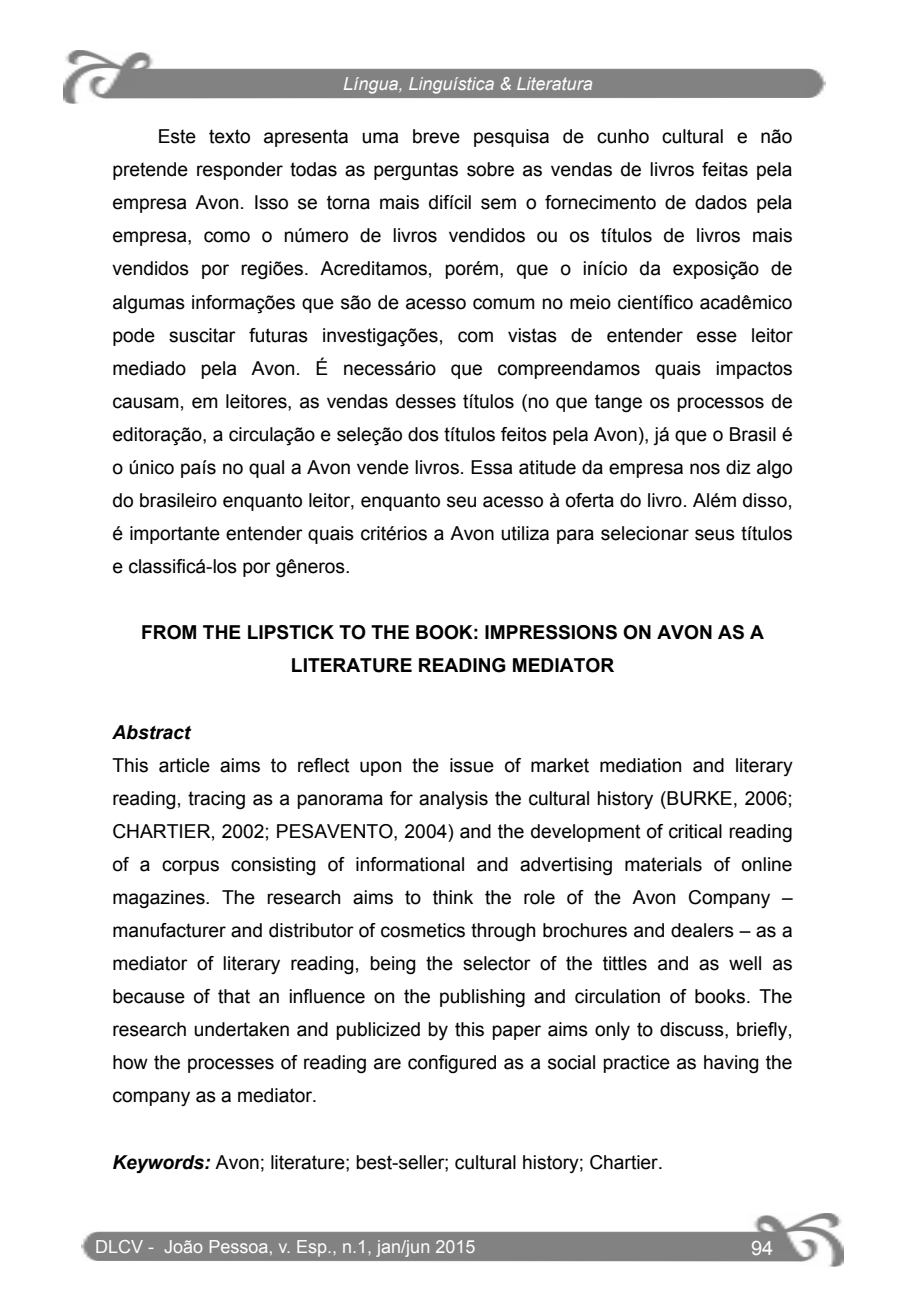
<style>
.page{position:relative;width:908px;height:1304px;background:#fff}
.page>*{position:absolute;margin:0;border:0;box-sizing:border-box;transform-origin:0 0}
.t1{font:20px "Arial";color:#fff}
.t2{font:19.2px/33.2px "Arial";color:#000;text-align:justify}
.t3{font:700 19.2px/33px "Arial";color:#000;text-align:center}
.t4{font:18px "Arial";color:#fff}
.t5{font:italic 18px "Arial";color:#fff}
.s1{font-weight:700;font-style:italic}
</style>
<div class="page">
<img style="left:82px;top:1214px;width:761px;height:53px">
<img style="left:64px;top:51px;width:761px;height:53px">
<p class="t5" style="left:343px;top:72px;width:251px">Língua, Linguística &amp; Literatura</p>
<p class="t2" style="left:112px;top:120px;width:681px;text-indent:45px">Este texto apresenta uma breve pesquisa de cunho cultural e não pretende responder todas as perguntas sobre as vendas de livros feitas pela empresa Avon. Isso se torna mais difícil sem o fornecimento de dados pela empresa, como o número de livros vendidos ou os títulos de livros mais vendidos por regiões. Acreditamos, porém, que o início da exposição de algumas informações que são de acesso comum no meio científico acadêmico pode suscitar futuras investigações, com vistas de entender esse leitor mediado pela Avon. É necessário que compreendamos quais impactos causam, em leitores, as vendas desses títulos (no que tange os processos de editoração, a circulação e seleção dos títulos feitos pela Avon), já que o Brasil é o único país no qual a Avon vende livros. Essa atitude da empresa nos diz algo do brasileiro enquanto leitor, enquanto seu acesso à oferta do livro. Além disso, é importante entender quais critérios a Avon utiliza para selecionar seus títulos e classificá-los por gêneros.</p>
<p class="t3" style="left:141px;top:617px;width:624px">FROM THE LIPSTICK TO THE BOOK: IMPRESSIONS ON AVON AS A<br>LITERATURE READING MEDIATOR</p>
<p class="t2" style="left:112px;top:716px;width:681px;text-align:left"><span class="s1">Abstract<br></span>This article aims to reflect upon the issue of market mediation and literary reading, tracing as a panorama for analysis the cultural history (BURKE, 2006; CHARTIER, 2002; PESAVENTO, 2004) and the development of critical reading of a corpus consisting of informational and advertising materials of online magazines. The research aims to think the role of the Avon Company – manufacturer and distributor of cosmetics through brochures and dealers – as a mediator of literary reading, being the selector of the tittles and as well as because of that an influence on the publishing and circulation of books. The research undertaken and publicized by this paper aims only to discuss, briefly, how the processes of reading are configured as a social practice as having the company as a mediator.</p>
<p class="t2" style="left:112px;top:1146px;width:552px"><span class="s1">Keywords:</span> Avon; literature; best-seller; cultural history; Chartier.</p>
<p class="t4" style="left:95px;top:1235px;width:381px">DLCV - João Pessoa, v. Esp., n.1, jan/jun 2015</p>
<p class="t1" style="left:750px;top:1235px;width:24px">94</p>
</div>
